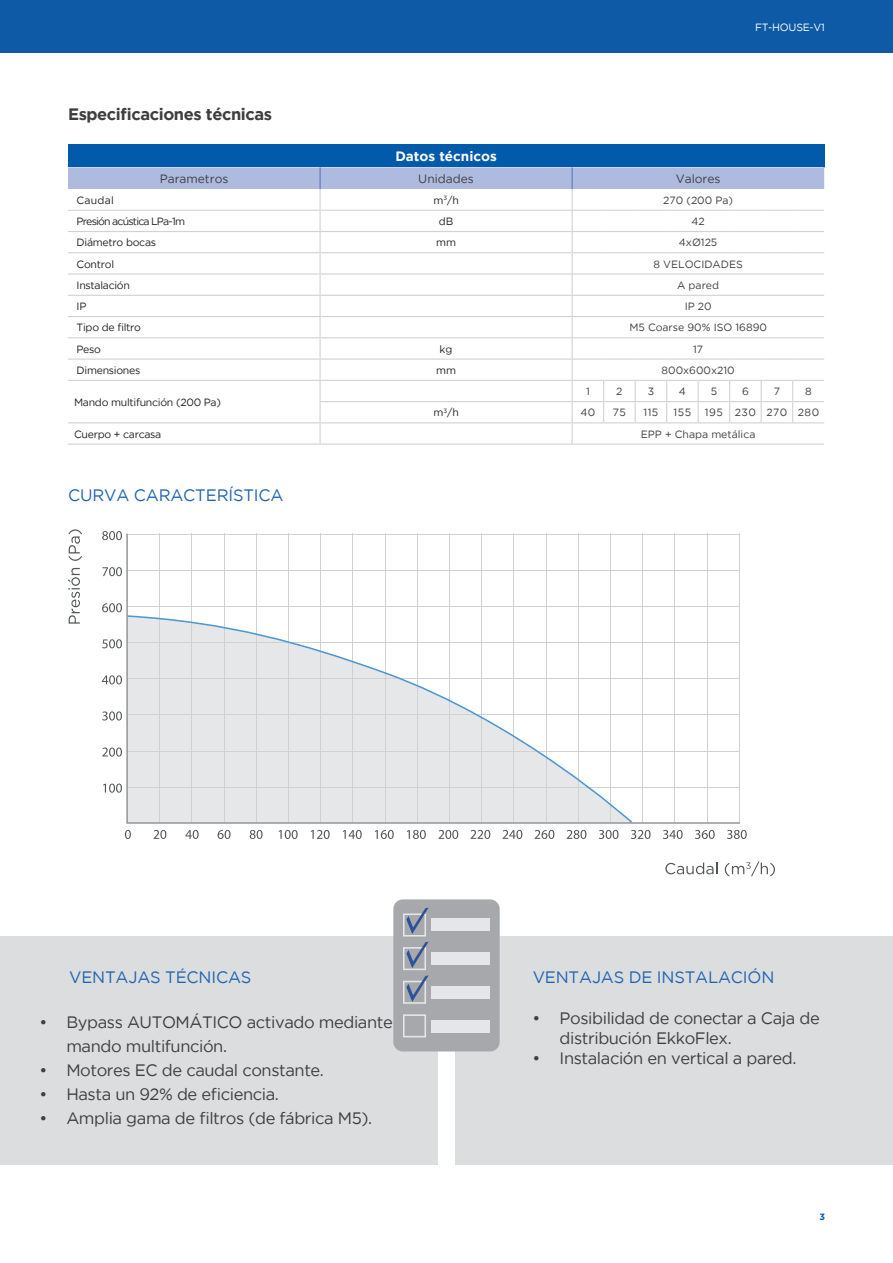
<style>
.page{position:relative;width:893px;height:1263px;background:#fff}
.page>*{position:absolute;margin:0;border:0;box-sizing:border-box;transform-origin:0 0}
.t1{font:16.5px/19.8px "Gotham";letter-spacing:-.025em;color:#3e3e3f}
.t2{font:16.5px "Gotham";letter-spacing:-.01em;color:#2064b1}
.t3{font:700 16.5px "Gotham";letter-spacing:-.025em;color:#3e3e3f}
.t4{font:700 13.5px "Gotham";color:#fff}
.t5{font:12px "Gotham";color:#3e3e3f}
.TAULA_text{font:10.5px "Gotham";letter-spacing:-.025em;color:#231f20}
.t6{font:10.5px "Gotham";color:#3e3e3f}
.TAULA_text-2{font:10.5px "Gotham";letter-spacing:-.075em;color:#231f20}
.t7{font:10.5px "Gotham";letter-spacing:-.025em;color:#fff}
.t8{font:700 9px "Gotham";color:#015aaa}
</style>
<div class="page">
<div style="left:0;top:0;width:893px;height:53px;background:#0e5aa7"></div>
<div style="left:68px;top:145px;width:756px;height:22px;background:#015aaa"></div>
<hr style="left:823px;top:145px;width:2px;height:22px;background:#015aaa">
<svg style="left:68px;top:167px;width:756px;height:277px"></svg>
<hr style="left:604px;top:422px;width:31px;height:1px;background:#d1d2d4">
<hr style="left:635px;top:422px;width:32px;height:1px;background:#d1d2d4">
<hr style="left:667px;top:422px;width:31px;height:1px;background:#d1d2d4">
<hr style="left:698px;top:422px;width:32px;height:1px;background:#d1d2d4">
<hr style="left:730px;top:422px;width:31px;height:1px;background:#d1d2d4">
<hr style="left:761px;top:422px;width:32px;height:1px;background:#d1d2d4">
<hr style="left:793px;top:422px;width:31px;height:1px;background:#d1d2d4">
<hr style="left:68px;top:444px;width:252px;height:1px;background:#d1d2d4">
<hr style="left:320px;top:444px;width:252px;height:1px;background:#d1d2d4">
<hr style="left:572px;top:444px;width:32px;height:1px;background:#d1d2d4">
<hr style="left:604px;top:444px;width:31px;height:1px;background:#d1d2d4">
<hr style="left:635px;top:444px;width:32px;height:1px;background:#d1d2d4">
<hr style="left:667px;top:444px;width:31px;height:1px;background:#d1d2d4">
<hr style="left:698px;top:444px;width:32px;height:1px;background:#d1d2d4">
<hr style="left:730px;top:444px;width:31px;height:1px;background:#d1d2d4">
<hr style="left:761px;top:444px;width:32px;height:1px;background:#d1d2d4">
<hr style="left:793px;top:444px;width:31px;height:1px;background:#d1d2d4">
<div style="left:455px;top:936px;width:438px;height:229px;background:#dcdddf"></div>
<div style="left:0;top:936px;width:438px;height:229px;background:#dcdddf"></div>
<div style="left:393px;top:899px;width:107px;height:152px;background:#a6a8ab;border-radius:10px"></div>
<svg style="left:403px;top:1014px;width:23px;height:23px"></svg>
<div style="left:431px;top:918px;width:58px;height:13px;background:#e6e6e8"></div>
<div style="left:431px;top:952px;width:58px;height:13px;background:#e6e6e8"></div>
<div style="left:431px;top:986px;width:58px;height:13px;background:#e6e6e8"></div>
<div style="left:431px;top:1020px;width:58px;height:13px;background:#e6e6e8"></div>
<svg style="left:403px;top:908px;width:26px;height:28px"></svg>
<svg style="left:403px;top:942px;width:26px;height:62px"></svg>
<svg style="left:68px;top:568px;width:12px;height:56px"></svg>
<svg style="left:68px;top:529px;width:14px;height:32px"></svg>
<svg style="left:665px;top:862px;width:52px;height:12px"></svg>
<svg style="left:725px;top:861px;width:50px;height:15px"></svg>
<svg style="left:103px;top:783px;width:19px;height:10px"></svg>
<svg style="left:102px;top:747px;width:20px;height:10px"></svg>
<svg style="left:102px;top:711px;width:20px;height:9px"></svg>
<svg style="left:102px;top:675px;width:20px;height:9px"></svg>
<svg style="left:102px;top:639px;width:20px;height:9px"></svg>
<svg style="left:102px;top:603px;width:20px;height:9px"></svg>
<svg style="left:102px;top:567px;width:20px;height:9px"></svg>
<svg style="left:102px;top:531px;width:20px;height:9px"></svg>
<svg style="left:125px;top:830px;width:6px;height:9px"></svg>
<svg style="left:154px;top:830px;width:12px;height:9px"></svg>
<svg style="left:185px;top:830px;width:14px;height:9px"></svg>
<svg style="left:218px;top:830px;width:12px;height:9px"></svg>
<svg style="left:250px;top:830px;width:13px;height:9px"></svg>
<svg style="left:279px;top:830px;width:19px;height:9px"></svg>
<svg style="left:311px;top:830px;width:19px;height:9px"></svg>
<svg style="left:343px;top:830px;width:19px;height:9px"></svg>
<svg style="left:375px;top:830px;width:19px;height:9px"></svg>
<svg style="left:407px;top:830px;width:19px;height:9px"></svg>
<svg style="left:439px;top:830px;width:19px;height:9px"></svg>
<svg style="left:471px;top:830px;width:19px;height:9px"></svg>
<svg style="left:503px;top:830px;width:19px;height:9px"></svg>
<svg style="left:567px;top:830px;width:19px;height:9px"></svg>
<svg style="left:535px;top:830px;width:19px;height:9px"></svg>
<svg style="left:599px;top:830px;width:19px;height:9px"></svg>
<svg style="left:631px;top:830px;width:20px;height:9px"></svg>
<svg style="left:663px;top:830px;width:20px;height:9px"></svg>
<svg style="left:695px;top:830px;width:20px;height:9px"></svg>
<svg style="left:727px;top:830px;width:20px;height:9px"></svg>
<svg style="left:126px;top:533px;width:614px;height:291px"></svg>
<p class="t3" style="left:68px;top:103px;width:206px">Especificaciones técnicas</p>
<p class="t4" style="left:395px;top:148px;width:103px">Datos técnicos</p>
<p class="t5" style="left:160px;top:171px;width:70px">Parametros</p>
<p class="t5" style="left:418px;top:171px;width:57px">Unidades</p>
<p class="t5" style="left:676px;top:171px;width:46px">Valores</p>
<p class="t7" style="left:755px;top:20px;width:71px">FT-HOUSE-V1</p>
<p class="TAULA_text" style="left:77px;top:193px;width:39px">Caudal</p>
<p class="TAULA_text" style="left:433px;top:193px;width:27px">m<sup>3</sup>/h</p>
<p class="t6" style="left:663px;top:193px;width:71px">270 (200 Pa)</p>
<p class="TAULA_text-2" style="left:77px;top:215px;width:110px">Presión acústica LPa-1m</p>
<p class="TAULA_text" style="left:439px;top:215px;width:16px">dB</p>
<p class="t6" style="left:691px;top:215px;width:15px">42</p>
<p class="TAULA_text" style="left:77px;top:236px;width:81px">Diámetro bocas</p>
<p class="TAULA_text" style="left:436px;top:236px;width:21px">mm</p>
<p class="t6" style="left:679px;top:236px;width:40px">4xØ125</p>
<p class="TAULA_text" style="left:77px;top:257px;width:39px">Control</p>
<p class="t6" style="left:653px;top:257px;width:91px">8 VELOCIDADES</p>
<p class="TAULA_text" style="left:77px;top:278px;width:55px">Instalación</p>
<p class="t6" style="left:677px;top:278px;width:43px">A pared</p>
<p class="TAULA_text" style="left:77px;top:300px;width:11px">IP</p>
<p class="t6" style="left:685px;top:300px;width:29px">IP 20</p>
<p class="TAULA_text" style="left:77px;top:321px;width:66px">Tipo de filtro</p>
<p class="t6" style="left:629px;top:321px;width:139px">M5 Coarse 90% ISO 16890</p>
<p class="TAULA_text" style="left:77px;top:342px;width:26px">Peso</p>
<p class="TAULA_text" style="left:440px;top:342px;width:14px">kg</p>
<p class="t6" style="left:693px;top:342px;width:12px">17</p>
<p class="TAULA_text" style="left:77px;top:363px;width:65px">Dimensiones</p>
<p class="TAULA_text" style="left:436px;top:363px;width:21px">mm</p>
<p class="t6" style="left:662px;top:363px;width:75px">800x600x210</p>
<p class="TAULA_text" style="left:74px;top:395px;width:148px">Mando multifunción (200 Pa)</p>
<p class="t6" style="left:586px;top:385px;width:5px">1</p>
<p class="t6" style="left:616px;top:385px;width:8px">2</p>
<p class="t6" style="left:648px;top:385px;width:8px">3</p>
<p class="t6" style="left:679px;top:385px;width:9px">4</p>
<p class="t6" style="left:711px;top:385px;width:8px">5</p>
<p class="t6" style="left:742px;top:385px;width:8px">6</p>
<p class="t6" style="left:774px;top:385px;width:8px">7</p>
<p class="t6" style="left:805px;top:385px;width:8px">8</p>
<p class="TAULA_text" style="left:433px;top:406px;width:27px">m<sup>3</sup>/h</p>
<p class="t6" style="left:580px;top:406px;width:17px">40</p>
<p class="t6" style="left:613px;top:406px;width:15px">75</p>
<p class="t6" style="left:643px;top:406px;width:16px">115</p>
<p class="t6" style="left:674px;top:406px;width:19px">155</p>
<p class="t6" style="left:705px;top:406px;width:20px">195</p>
<p class="t6" style="left:735px;top:406px;width:23px">230</p>
<p class="t6" style="left:766px;top:406px;width:23px">270</p>
<p class="t6" style="left:798px;top:406px;width:23px">280</p>
<p class="TAULA_text" style="left:74px;top:427px;width:89px">Cuerpo + carcasa</p>
<p class="t6" style="left:641px;top:427px;width:116px">EPP + Chapa metálica</p>
<p class="t2" style="left:68px;top:484px;width:217px">CURVA CARACTERÍSTICA</p>
<p class="t2" style="left:69px;top:967px;width:184px">VENTAJAS TÉCNICAS</p>
<p class="t1" style="left:66px;top:1010px;width:328px;line-height:24px;text-indent:-27px">• Bypass AUTOMÁTICO activado mediante mando multifunción.</p>
<p class="t1" style="left:39px;top:1060px;width:286px">• Motores EC de caudal constante.</p>
<p class="t1" style="left:39px;top:1084px;width:241px">• Hasta un 92% de eficiencia.</p>
<p class="t1" style="left:39px;top:1108px;width:334px">• Amplia gama de filtros (de fábrica M5).</p>
<p class="t2" style="left:533px;top:967px;width:243px">VENTAJAS DE INSTALACIÓN</p>
<p class="t1" style="left:560px;top:1008px;width:262px;text-indent:-27px">• Posibilidad de conectar a Caja de distribución EkkoFlex.</p>
<p class="t1" style="left:533px;top:1047px;width:265px">• Instalación en vertical a pared.</p>
<p class="t8" style="left:819px;top:1211px;width:7px">3</p>
</div>
